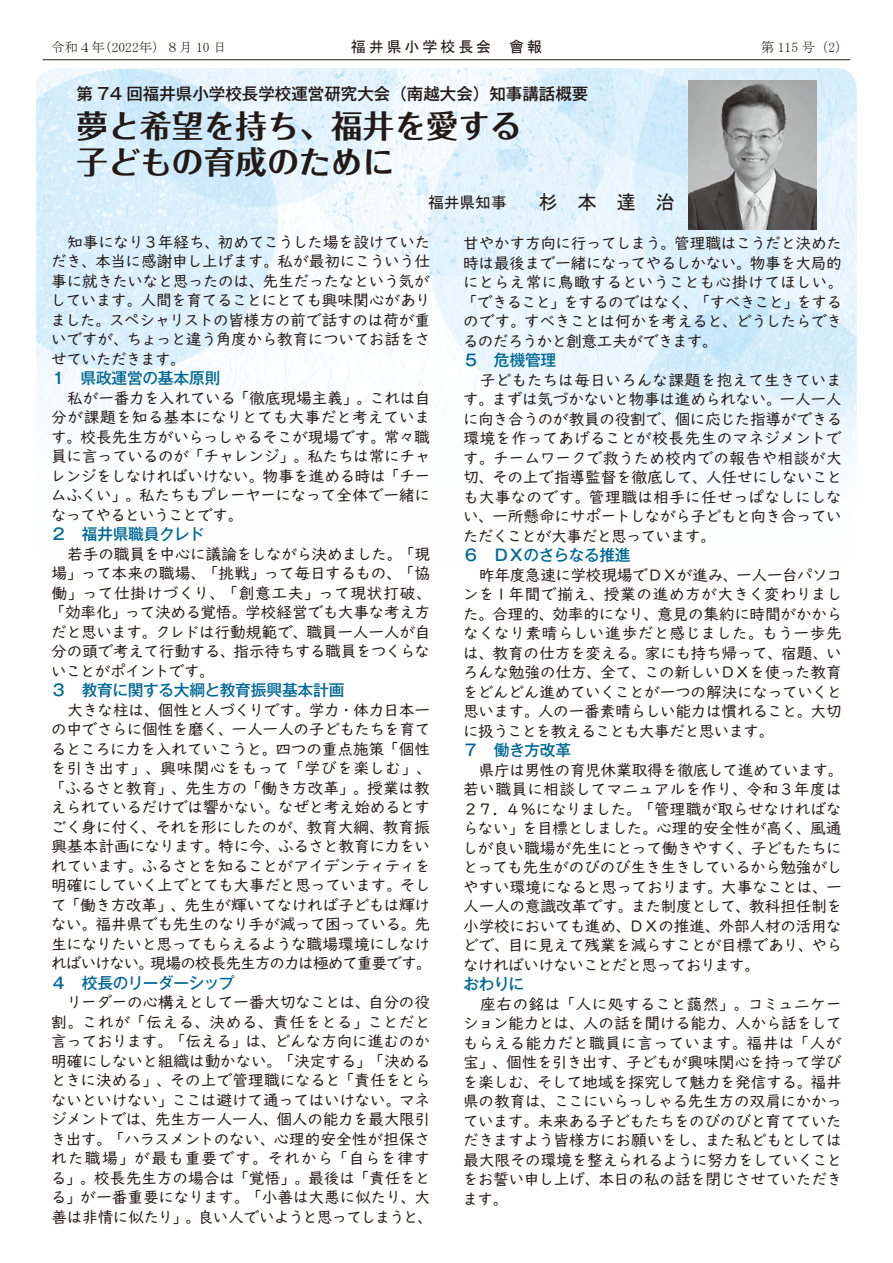
<style>
.page{position:relative;width:893px;height:1263px;background:#fff}
.page>*{position:absolute;margin:0;border:0;box-sizing:border-box;transform-origin:0 0}
.t1{font:700 31.5px/36px "Folk Pro";letter-spacing:.01em;color:#231916}
.t2{font:500 16.5px "Gothic MB101 Pro";color:#231916}
.t3{font:15.75px/19.5px "UD Digi Kyokasho NP R";letter-spacing:-.03em;color:#231916;text-align:justify}
.t4{font:500 15.75px "Gothic MB101 Pro";letter-spacing:-.025em;color:#006896}
.t5{font:15.75px "MS Gothic";color:#231916}
.t6{font:15px "MS Gothic";letter-spacing:.195em;color:#231916}
.t7{font:13.5px "MS Mincho";color:#231916}
.s1{font-size:19.5px}
</style>
<div class="page">
<img style="left:36px;top:68px;width:821px;height:410px">
<hr style="left:43px;top:59px;width:807px;height:1px;background:#231916">
<img style="left:689px;top:81px;width:127px;height:149px">
<p class="t7" style="left:51px;top:40px;width:177px">令和４年（2022年）８月 10 日</p>
<p class="t6" style="left:351px;top:39px;width:193px">福井県小学校長会　會報</p>
<p class="t7" style="left:761px;top:40px;width:89px">第 115 号（2）</p>
<p class="t2" style="left:77px;top:80px;width:513px">第 74 回福井県小学校長学校運営研究大会（南越大会）知事講話概要</p>
<h1 class="t1" style="left:77px;top:104px;width:447px">夢と希望を持ち、福井を愛する子どもの育成のために</h1>
<p class="t5" style="left:428px;top:194px;width:248px">福井県知事　　<span class="s1">杉　本　達　治</span></p>
<p class="t3" style="left:51px;top:232px;width:382px">　知事になり３年経ち、初めてこうした場を設けていただき、本当に感謝申し上げます。私が最初にこういう仕事に就きたいなと思ったのは、先生だったなという気がしています。人間を育てることにとても興味関心がありました。スペシャリストの皆様方の前で話すのは荷が重いですが、ちょっと違う角度から教育についてお話をさせていただきます。</p>
<p class="t4" style="left:50px;top:365px;width:172px">１　県政運営の基本原則</p>
<p class="t3" style="left:51px;top:388px;width:382px">　私が一番力を入れている「徹底現場主義」。これは自分が課題を知る基本になりとても大事だと考えています。校長先生方がいらっしゃるそこが現場です。常々職員に言っているのが「チャレンジ」。私たちは常にチャレンジをしなければいけない。物事を進める時は「チームふくい」。私たちもプレーヤーになって全体で一緒になってやるということです。</p>
<p class="t4" style="left:51px;top:521px;width:170px">２　福井県職員クレド　</p>
<p class="t3" style="left:49px;top:544px;width:384px;text-align:left">　若手の職員を中心に議論をしながら決めました。「現場」って本来の職場、「挑戦」って毎日するもの、「協働」って仕掛けづくり、「創意工夫」って現状打破、「効率化」って決める覚悟。学校経営でも大事な考え方だと思います。クレドは行動規範で、職員一人一人が自分の頭で考えて行動する、指示待ちする職員をつくらないことがポイントです。</p>
<p class="t4" style="left:51px;top:677px;width:295px">３　教育に関する大綱と教育振興基本計画</p>
<p class="t3" style="left:50px;top:700px;width:384px;text-align:left">　大きな柱は、個性と人づくりです。学力・体力日本一の中でさらに個性を磨く、一人一人の子どもたちを育てるところに力を入れていこうと。四つの重点施策「個性を引き出す」、興味関心をもって「学びを楽しむ」、「ふるさと教育」、先生方の「働き方改革」。授業は教えられているだけでは響かない。なぜと考え始めるとすごく身に付く、それを形にしたのが、教育大綱、教育振興基本計画になります。特に今、ふるさと教育に力をいれています。ふるさとを知ることがアイデンティティを明確にしていく上でとても大事だと思っています。そして「働き方改革」、先生が輝いてなければ子どもは輝けない。福井県でも先生のなり手が減って困っている。先生になりたいと思ってもらえるような職場環境にしなければいけない。現場の校長先生方の力は極めて重要です。</p>
<p class="t4" style="left:51px;top:970px;width:185px">４　校長のリーダーシップ</p>
<p class="t3" style="left:51px;top:993px;width:384px;text-align:left">　リーダーの心構えとして一番大切なことは、自分の役割。これが「伝える、決める、責任をとる」ことだと言っております。「伝える」は、どんな方向に進むのか明確にしないと組織は動かない。「決定する」「決めるときに決める」、その上で管理職になると「責任をとらないといけない」ここは避けて通ってはいけない。マネジメントでは、先生方一人一人、個人の能力を最大限引き出す。「ハラスメントのない、心理的安全性が担保された職場」が最も重要です。それから「自らを律する」。校長先生方の場合は「覚悟」。最後は「責任をとる」が一番重要になります。「小善は大悪に似たり、大善は非情に似たり」。良い人でいようと思ってしまうと、</p>
<p class="t3" style="left:462px;top:234px;width:384px">甘やかす方向に行ってしまう。管理職はこうだと決めた時は最後まで一緒になってやるしかない。物事を大局的にとらえ常に鳥瞰するということも心掛けてほしい。「できること」をするのではなく、「すべきこと」をするのです。すべきことは何かを考えると、どうしたらできるのだろうかと創意工夫ができます。</p>
<p class="t4" style="left:463px;top:347px;width:95px">５　危機管理</p>
<p class="t3" style="left:463px;top:370px;width:381px">　子どもたちは毎日いろんな課題を抱えて生きています。まずは気づかないと物事は進められない。一人一人に向き合うのが教員の役割で、個に応じた指導ができる環境を作ってあげることが校長先生のマネジメントです。チームワークで救うため校内での報告や相談が大切、その上で指導監督を徹底して、人任せにしないことも大事なのです。管理職は相手に任せっぱなしにしない、一所懸命にサポートしながら子どもと向き合っていただくことが大事だと思っています。</p>
<p class="t4" style="left:463px;top:542px;width:169px">６　ＤＸのさらなる推進</p>
<p class="t3" style="left:463px;top:565px;width:381px">　昨年度急速に学校現場でＤＸが進み、一人一台パソコンを１年間で揃え、授業の進め方が大きく変わりました。合理的、効率的になり、意見の集約に時間がかからなくなり素晴らしい進歩だと感じました。もう一歩先は、教育の仕方を変える。家にも持ち帰って、宿題、いろんな勉強の仕方、全て、この新しいＤＸを使った教育をどんどん進めていくことが一つの解決になっていくと思います。人の一番素晴らしい能力は慣れること。大切に扱うことを教えることも大事だと思います。</p>
<p class="t4" style="left:463px;top:737px;width:110px">７　働き方改革</p>
<p class="t3" style="left:463px;top:760px;width:383px;text-align:left">　県庁は男性の育児休業取得を徹底して進めています。若い職員に相談してマニュアルを作り、令和３年度は<br>２７．４％になりました。「管理職が取らせなければならない」を目標としました。心理的安全性が高く、風通しが良い職場が先生にとって働きやすく、子どもたちにとっても先生がのびのび生き生きしているから勉強がしやすい環境になると思っております。大事なことは、一人一人の意識改革です。また制度として、教科担任制を小学校においても進め、ＤＸの推進、外部人材の活用などで、目に見えて残業を減らすことが目標であり、やらなければいけないことだと思っております。</p>
<p class="t4" style="left:463px;top:971px;width:63px">おわりに</p>
<p class="t3" style="left:463px;top:994px;width:381px">　座右の銘は「人に処すること藹然」。コミュニケーション能力とは、人の話を聞ける能力、人から話をしてもらえる能力だと職員に言っています。福井は「人が宝」、個性を引き出す、子どもが興味関心を持って学びを楽しむ、そして地域を探究して魅力を発信する。福井県の教育は、ここにいらっしゃる先生方の双肩にかかっています。未来ある子どもたちをのびのびと育てていただきますよう皆様方にお願いをし、また私どもとしては最大限その環境を整えられるように努力をしていくことをお誓い申し上げ、本日の私の話を閉じさせていただきます。</p>
</div>
